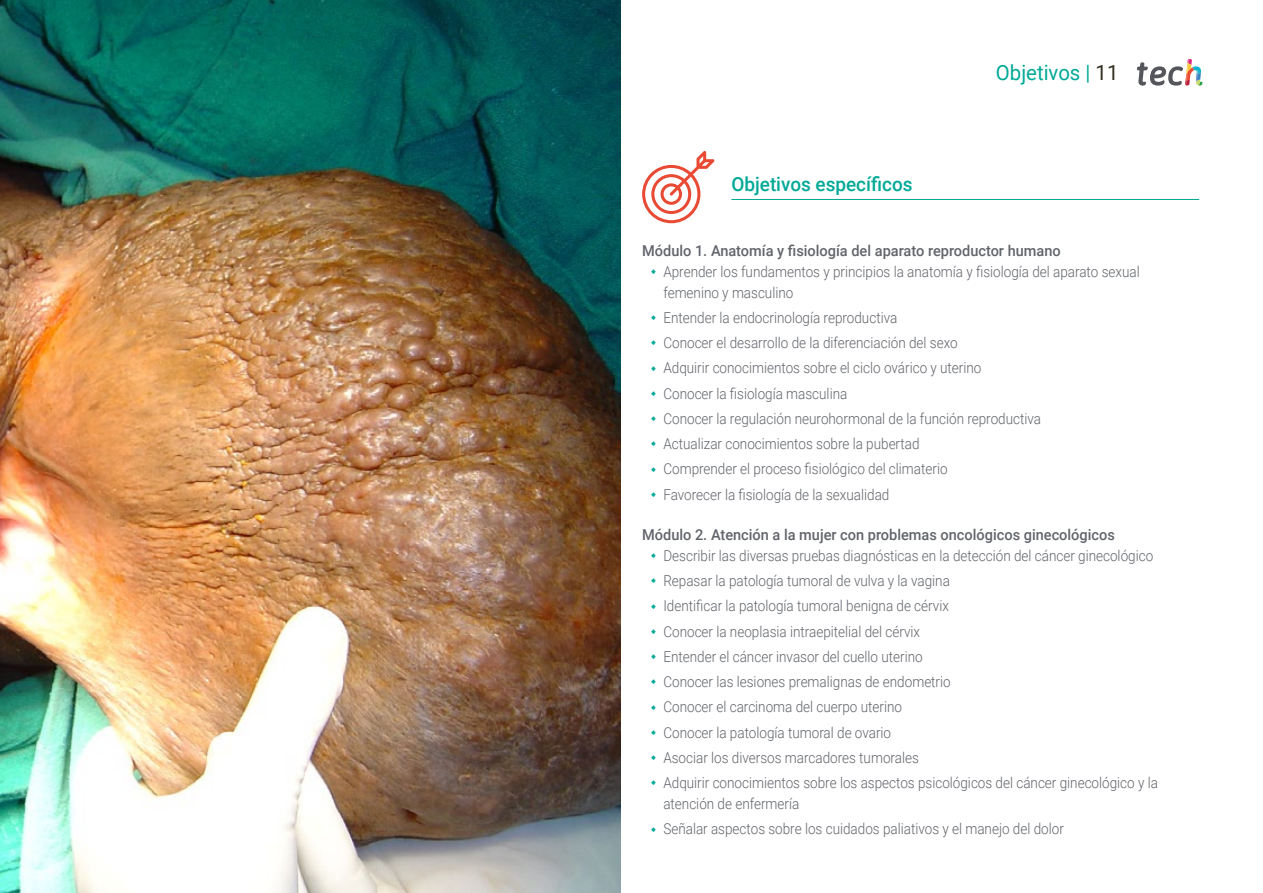
<style>
.page{position:relative;width:1263px;height:893px;background:#fff}
.page>*{position:absolute;margin:0;border:0;box-sizing:border-box;transform-origin:0 0}
.t1{font:21px "Roboto";color:#00a996}
.t2{font:500 19.5px "Roboto";color:#00a996}
.t3{font:300 15px/25.2px "Roboto";color:#61646a;scale:.9 1}
.t4{font:500 15px "Roboto";color:#61646a}
.s1{color:#312e20}
</style>
<div class="page">
<svg style="left:642px;top:151px;width:72px;height:72px"></svg>
<hr style="left:731px;top:199px;width:468px;height:1px;background:#00a996">
<svg style="left:1137px;top:59px;width:65px;height:27px"></svg>
<img style="left:0;top:0;width:621px;height:893px">
<h2 class="t2" style="left:731px;top:170px;width:183px">Objetivos específicos</h2>
<h1 class="t1" style="left:996px;top:57px;width:124px">Objetivos | <span class="s1">11</span></h1>
<p class="t4" style="left:642px;top:240px;width:420px">Módulo 1. Anatomía y fisiología del aparato reproductor humano</p>
<p class="t3" style="left:663px;top:260px;width:531px;line-height:21px">Aprender los fundamentos y principios la anatomía y fisiología del aparato sexual femenino y masculino</p>
<p class="t3" style="left:663px;top:304px;width:421px">Entender la endocrinología reproductiva<br>Conocer el desarrollo de la diferenciación del sexo<br>Adquirir conocimientos sobre el ciclo ovárico y uterino<br>Conocer la fisiología masculina<br>Conocer la regulación neurohormonal de la función reproductiva Actualizar conocimientos sobre la pubertad<br>Comprender el proceso fisiológico del climaterio<br>Favorecer la fisiología de la sexualidad</p>
<p class="t4" style="left:642px;top:524px;width:474px">Módulo 2. Atención a la mujer con problemas oncológicos ginecológicos</p>
<p class="t3" style="left:663px;top:542px;width:551px">Describir las diversas pruebas diagnósticas en la detección del cáncer ginecológico Repasar la patología tumoral de vulva y la vagina<br>Identificar la patología tumoral benigna de cérvix<br>Conocer la neoplasia intraepitelial del cérvix<br>Entender el cáncer invasor del cuello uterino<br>Conocer las lesiones premalignas de endometrio<br>Conocer el carcinoma del cuerpo uterino<br>Conocer la patología tumoral de ovario<br>Asociar los diversos marcadores tumorales<br>Adquirir conocimientos sobre los aspectos psicológicos del cáncer ginecológico y la</p>
<p class="t3" style="left:663px;top:791px;width:447px">atención de enfermería<br>Señalar aspectos sobre los cuidados paliativos y el manejo del dolor</p>
</div>
